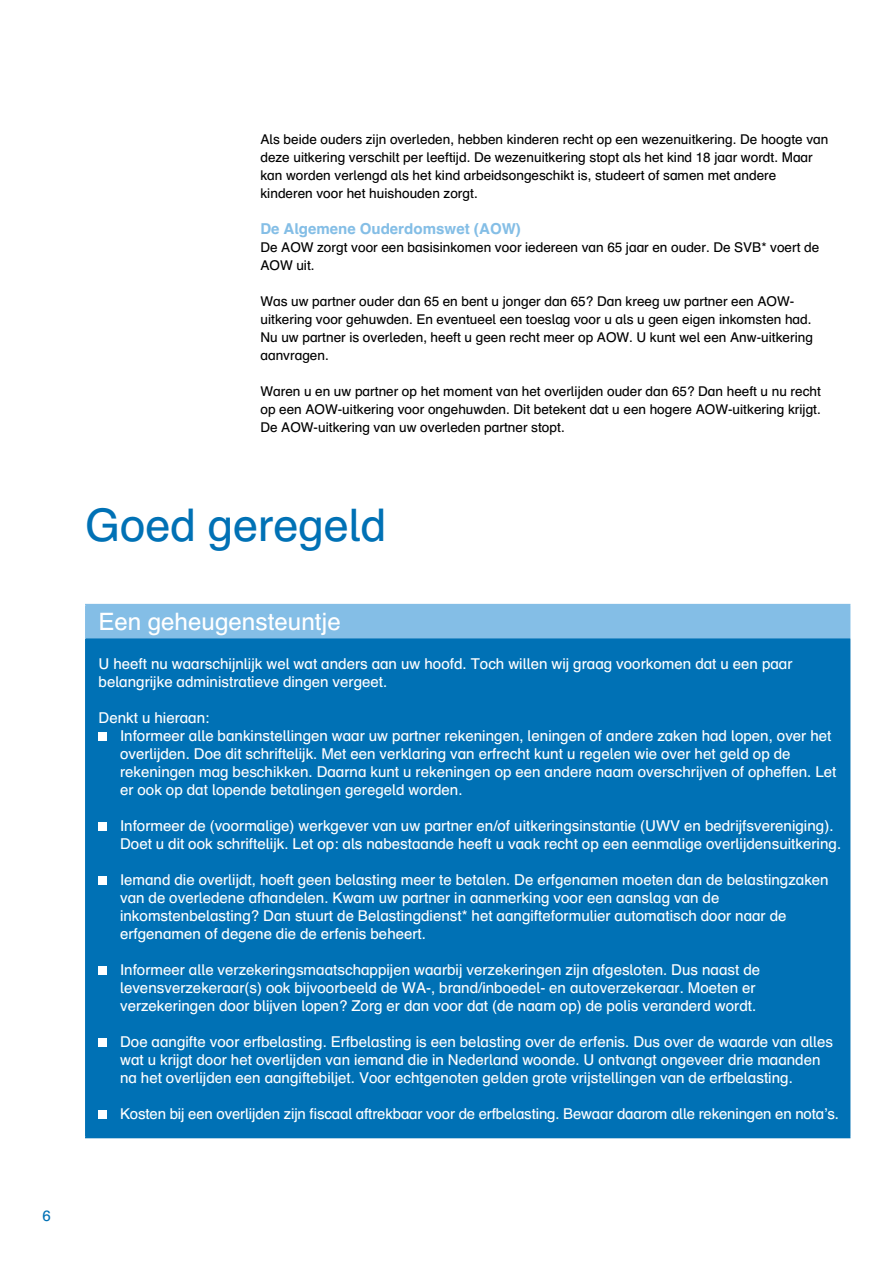
<style>
.page{position:relative;width:893px;height:1263px;background:#fff}
.page>*{position:absolute;margin:0;border:0;box-sizing:border-box;transform-origin:0 0}
.KOP_groot_Normal_P30{font:45px "Schulbuch Nord";color:#0071b5}
.KADER_kop_wit{font:24px "Schulbuch Nord";color:#fff}
.KADER_tekst_wit{font:15px/18px "Schulbuch Nord";color:#fff}
.KOP_alineakopje{font:700 15px "Schulbuch Nord";color:#84bee6}
.t1{font:15px "Schulbuch Nord";color:#0071b5}
.TEKST_body{font:13.5px/18px "Schulbuch Nord";color:#000}
</style>
<div class="page">
<div style="left:86px;top:605px;width:764px;height:33px;background:#84bee6"></div>
<div style="left:86px;top:638px;width:764px;height:499px;background:#0071b5"></div>
<hr style="left:85px;top:638px;width:2px;height:499px;background:#0071b5">
<hr style="left:85px;top:1137px;width:765px;height:1px;background:#0071b5">
<hr style="left:85px;top:604px;width:765px;height:1px;background:#84bee6">
<hr style="left:85px;top:605px;width:2px;height:32px;background:#84bee6">
<hr style="left:85px;top:637px;width:765px;height:1px;background:#84bee6">
<div style="left:99px;top:733px;width:8px;height:8px;background:#fff"></div>
<div style="left:99px;top:823px;width:8px;height:8px;background:#fff"></div>
<div style="left:99px;top:877px;width:8px;height:8px;background:#fff"></div>
<div style="left:99px;top:967px;width:8px;height:8px;background:#fff"></div>
<div style="left:99px;top:1039px;width:8px;height:8px;background:#fff"></div>
<div style="left:99px;top:1111px;width:8px;height:8px;background:#fff"></div>
<p class="t1" style="left:43px;top:1206px;width:10px">6</p>
<p class="TEKST_body" style="left:260px;top:130px;width:569px">Als beide ouders zijn overleden, hebben kinderen recht op een wezenuitkering. De hoogte van deze uitkering verschilt per leeftijd. De wezenuitkering stopt als het kind 18 jaar wordt. Maar kan worden verlengd als het kind arbeidsongeschikt is, studeert of samen met andere kinderen voor het huishouden zorgt.</p>
<p class="KOP_alineakopje" style="left:260px;top:219px;width:262px">De Algemene Ouderdomswet (AOW)</p>
<p class="TEKST_body" style="left:260px;top:238px;width:560px">De AOW zorgt voor een basisinkomen voor iedereen van 65 jaar en ouder. De SVB* voert de<br>AOW uit.</p>
<p class="TEKST_body" style="left:260px;top:292px;width:554px">Was uw partner ouder dan 65 en bent u jonger dan 65? Dan kreeg uw partner een AOW&shy;uitkering voor gehuwden. En eventueel een toeslag voor u als u geen eigen inkomsten had.<br>Nu uw partner is overleden, heeft u geen recht meer op AOW. U kunt wel een Anw-uitkering</p>
<p class="TEKST_body" style="left:260px;top:346px;width:70px">aanvragen.</p>
<p class="TEKST_body" style="left:260px;top:382px;width:562px;text-align:justify">Waren u en uw partner op het moment van het overlijden ouder dan 65? Dan heeft u nu recht op een AOW-uitkering voor ongehuwden. Dit betekent dat u een hogere AOW-uitkering krijgt.<br>De AOW-uitkering van uw overleden partner stopt.</p>
<p class="KOP_groot_Normal_P30" style="left:85px;top:496px;width:303px">Goed geregeld</p>
<p class="KADER_kop_wit" style="left:99px;top:606px;width:244px">Een geheugensteuntje</p>
<p class="KADER_tekst_wit" style="left:99px;top:654px;width:695px">U heeft nu waarschijnlijk wel wat anders aan uw hoofd. Toch willen wij graag voorkomen dat u een paar belangrijke administratieve dingen vergeet.</p>
<p class="KADER_tekst_wit" style="left:99px;top:708px;width:112px">Denkt u hieraan:</p>
<p class="KADER_tekst_wit" style="left:120px;top:726px;width:718px">Informeer alle bankinstellingen waar uw partner rekeningen, leningen of andere zaken had lopen, over het overlijden. Doe dit schriftelijk. Met een verklaring van erfrecht kunt u regelen wie over het geld op de rekeningen mag beschikken. Daarna kunt u rekeningen op een andere naam overschrijven of opheffen. Let er ook op dat lopende betalingen geregeld worden.</p>
<p class="KADER_tekst_wit" style="left:120px;top:816px;width:723px">Informeer de (voormalige) werkgever van uw partner en/of uitkeringsinstantie (UWV en bedrijfsvereniging).<br>Doet u dit ook schriftelijk. Let op: als nabestaande heeft u vaak recht op een eenmalige overlijdensuitkering.</p>
<p class="KADER_tekst_wit" style="left:120px;top:870px;width:710px">Iemand die overlijdt, hoeft geen belasting meer te betalen. De erfgenamen moeten dan de belastingzaken van de overledene afhandelen. Kwam uw partner in aanmerking voor een aanslag van de inkomstenbelasting? Dan stuurt de Belastingdienst* het aangifteformulier automatisch door naar de erfgenamen of degene die de erfenis beheert.</p>
<p class="KADER_tekst_wit" style="left:120px;top:960px;width:642px">Informeer alle verzekeringsmaatschappijen waarbij verzekeringen zijn afgesloten. Dus naast de levensverzekeraar(s) ook bijvoorbeeld de WA-, brand/inboedel- en autoverzekeraar. Moeten er verzekeringen door blijven lopen? Zorg er dan voor dat (de naam op) de polis veranderd wordt.</p>
<p class="KADER_tekst_wit" style="left:120px;top:1032px;width:714px">Doe aangifte voor erfbelasting. Erfbelasting is een belasting over de erfenis. Dus over de waarde van alles wat u krijgt door het overlijden van iemand die in Nederland woonde. U ontvangt ongeveer drie maanden na het overlijden een aangiftebiljet. Voor echtgenoten gelden grote vrijstellingen van de erfbelasting.</p>
<p class="KADER_tekst_wit" style="left:120px;top:1104px;width:720px">Kosten bij een overlijden zijn fiscaal aftrekbaar voor de erfbelasting. Bewaar daarom alle rekeningen en nota’s.</p>
</div>
